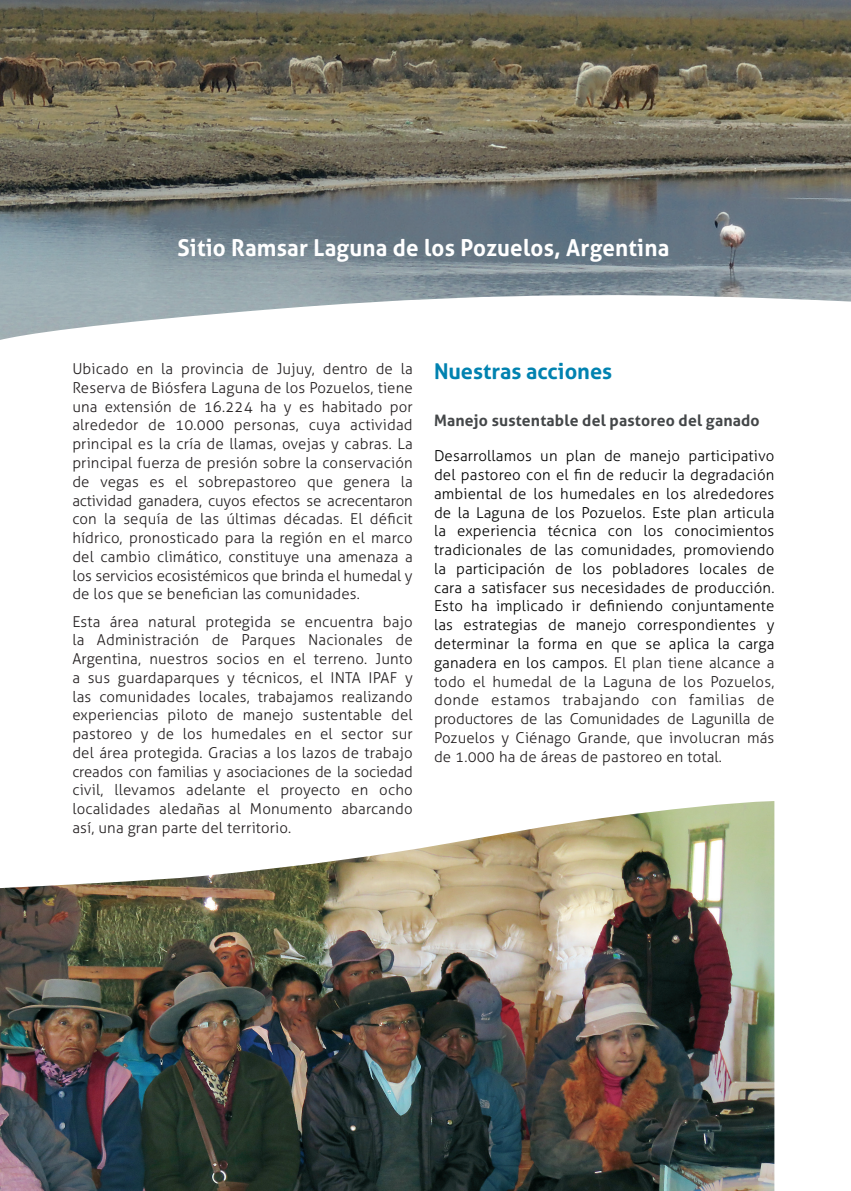
<style>
.page{position:relative;width:851px;height:1191px;background:#fff}
.page>*{position:absolute;margin:0;border:0;box-sizing:border-box;transform-origin:0 0}
.t1{font:700 23.25px "Aller";letter-spacing:.01em;color:#fff;scale:.96 1}
.t2{font:700 21.75px "Aller";color:#0082b0}
.t3{font:700 15.75px "Aller";letter-spacing:.01em;color:#444749}
.t4{font:300 15px/18.8px "Aller";letter-spacing:.01em;color:#231f20;text-align:justify}
.t5{font:300 15px/18.8px "Aller";letter-spacing:.01em;color:#000001;text-align:justify}
.s1{color:#231f20}
</style>
<div class="page">
<img style="left:0;top:0;width:850px;height:340px">
<img style="left:0;top:801px;width:774px;height:390px">
<h1 class="t1" style="left:177px;top:233px;width:514px">Sitio Ramsar Laguna de los Pozuelos, Argentina</h1>
<p class="t4" style="left:72px;top:359px;width:342px">Ubicado en la provincia de Jujuy, dentro de la Reserva de Biósfera Laguna de los Pozuelos, tiene una extensión de 16.224 ha y es habitado por alrededor de 10.000 personas, cuya actividad principal es la cría de llamas, ovejas y cabras. La principal fuerza de presión sobre la conservación de vegas es el sobrepastoreo que genera la actividad ganadera, cuyos efectos se acrecentaron con la sequía de las últimas décadas. El déficit hídrico, pronosticado para la región en el marco del cambio climático, constituye una amenaza a los servicios ecosistémicos que brinda el humedal y de los que se benefician las comunidades.</p>
<p class="t4" style="left:72px;top:612px;width:342px">Esta área natural protegida se encuentra bajo la Administración de Parques Nacionales de Argentina, nuestros socios en el terreno. Junto a sus guardaparques y técnicos, el INTA IPAF y las comunidades locales, trabajamos realizando experiencias piloto de manejo sustentable del pastoreo y de los humedales en el sector sur del área protegida. Gracias a los lazos de trabajo creados con familias y asociaciones de la sociedad civil, llevamos adelante el proyecto en ocho localidades aledañas al Monumento abarcando así, una gran parte del territorio.</p>
<h2 class="t2" style="left:434px;top:358px;width:180px">Nuestras acciones</h2>
<p class="t3" style="left:434px;top:410px;width:327px">Manejo sustentable del pastoreo del ganado</p>
<p class="t5" style="left:434px;top:447px;width:342px">Desarrollamos un plan de manejo participativo del pastoreo con el fin de reducir la degradación ambiental de los humedales en los alrededores de la Laguna de los Pozuelos. Este plan articula la experiencia técnica con los conocimientos tradicionales de las comunidades, promoviendo la participación de los pobladores locales de cara a satisfacer sus necesidades de producción.<br>Esto ha implicado ir definiendo conjuntamente las estrategias de manejo correspondientes y determinar la forma en que se aplica la carga ganadera en los campos. <span class="s1">El plan tiene alcance a todo el humedal de la Laguna de los Pozuelos, donde estamos trabajando con familias de productores de las Comunidades de Lagunilla de Pozuelos y Ciénago Grande, que involucran más de 1.000 ha de áreas de pastoreo en total.</span></p>
</div>
